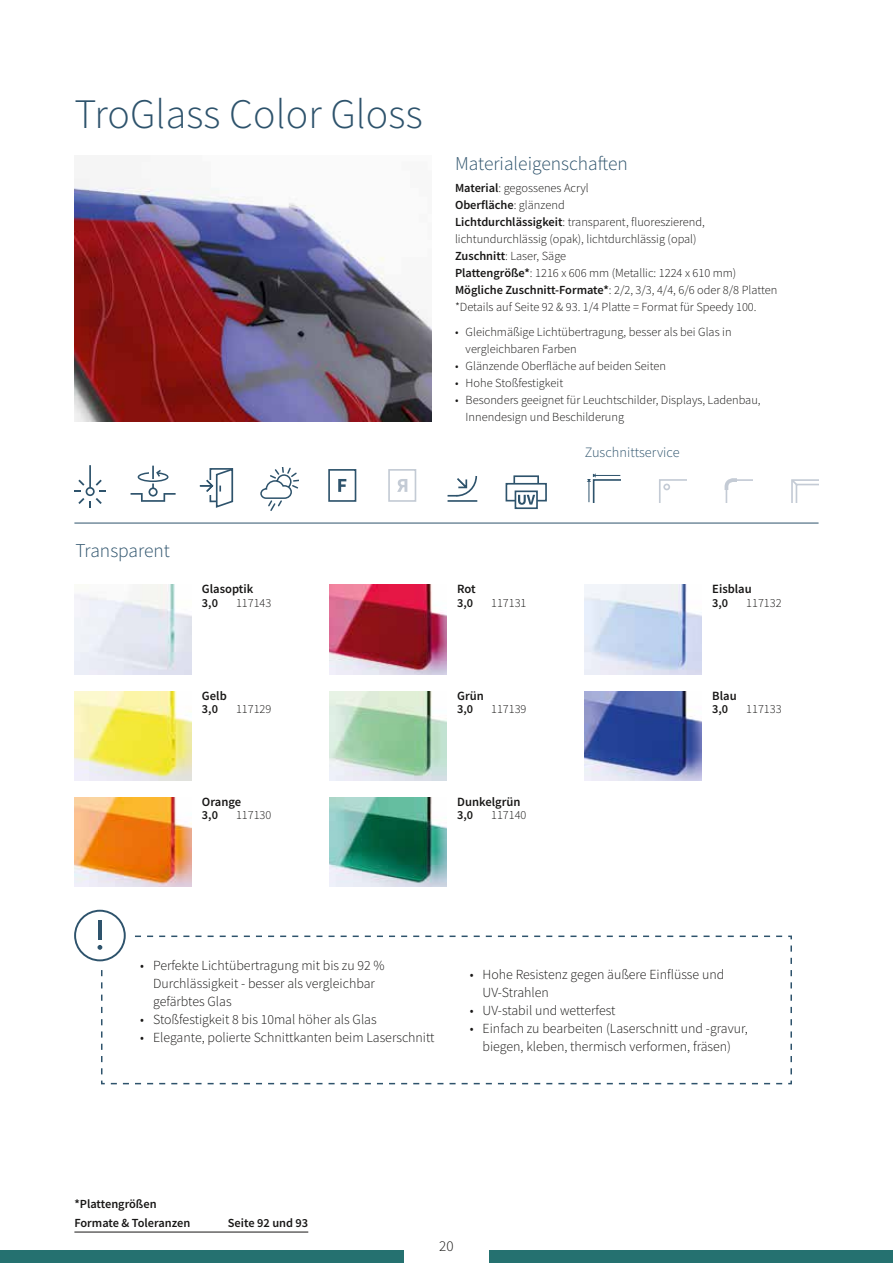
<style>
.page{position:relative;width:893px;height:1263px;background:#fff}
.page>*{position:absolute;margin:0;border:0;box-sizing:border-box;transform-origin:0 0}
.t1{font:300 42px "Source Sans Pro";letter-spacing:.005em;color:#2e536c}
.t2{font:300 19.5px "Source Sans Pro";color:#2e536c}
.t3{font:300 15px "Source Sans Pro";color:#181716}
.t4{font:300 14.25px "Source Sans Pro";letter-spacing:.005em;color:#2e536c}
.t5{font:300 13.8px/18px "Source Sans Pro";color:#181716}
.t6{font:600 12.6px "Source Sans Pro";color:#181716}
.t7{font:300 12.3px/17px "Source Sans Pro";color:#181716}
.t8{font:600 12.3px/18.8px "Source Sans Pro";color:#181716}
.s1{font-weight:600}
</style>
<div class="page">
<img style="left:74px;top:585px;width:117px;height:89px">
<img style="left:74px;top:691px;width:117px;height:89px">
<img style="left:74px;top:797px;width:117px;height:90px">
<img style="left:330px;top:585px;width:116px;height:89px">
<img style="left:330px;top:797px;width:116px;height:90px">
<img style="left:585px;top:585px;width:117px;height:89px">
<img style="left:585px;top:691px;width:117px;height:89px">
<div style="left:513px;top:475px;width:26px;height:10px;border:2px solid #2e536c"></div>
<div style="left:506px;top:483px;width:41px;height:18px;border:2px solid #2e536c"></div>
<div style="left:515px;top:490px;width:23px;height:19px;border:2px solid #2e536c"></div>
<svg style="left:518px;top:495px;width:17px;height:10px"></svg>
<hr style="left:448px;top:500px;width:29px;height:2px;background:#2e536c">
<svg style="left:448px;top:476px;width:29px;height:21px"></svg>
<div style="left:388px;top:469px;width:28px;height:33px;border:2px solid #c4cbd5"></div>
<svg style="left:397px;top:479px;width:10px;height:13px"></svg>
<svg style="left:260px;top:467px;width:39px;height:44px"></svg>
<div style="left:328px;top:469px;width:28px;height:33px;border:2px solid #2e536c"></div>
<svg style="left:338px;top:479px;width:8px;height:13px"></svg>
<svg style="left:200px;top:468px;width:33px;height:40px"></svg>
<svg style="left:74px;top:465px;width:32px;height:43px"></svg>
<svg style="left:131px;top:466px;width:45px;height:36px"></svg>
<hr style="left:74px;top:523px;width:745px;height:1px;background:#2e536c">
<img style="left:330px;top:691px;width:116px;height:89px">
<img style="left:74px;top:178px;width:358px;height:243px">
<svg style="left:791px;top:479px;width:27px;height:23px"></svg>
<svg style="left:587px;top:473px;width:33px;height:29px"></svg>
<svg style="left:659px;top:479px;width:27px;height:23px"></svg>
<svg style="left:725px;top:478px;width:27px;height:24px"></svg>
<svg style="left:101px;top:935px;width:691px;height:150px"></svg>
<svg style="left:74px;top:910px;width:708px;height:167px"></svg>
<hr style="left:98px;top:920px;width:3px;height:20px;background:#2e536c">
<div style="left:0;top:1250px;width:404px;height:13px;background:#257170"></div>
<div style="left:489px;top:1250px;width:404px;height:13px;background:#257170"></div>
<hr style="left:74px;top:1232px;width:234px;height:1px;background:#181716">
<h1 class="t1" style="left:74px;top:88px;width:350px">TroGlass Color Gloss</h1>
<h2 class="t2" style="left:455px;top:151px;width:174px">Materialeigenschaften</h2>
<p class="t7" style="left:455px;top:180px;width:324px"><span class="s1">Material</span>: gegossenes Acryl<br><span class="s1">Oberfläche</span>: glänzend<br><span class="s1">Lichtdurchlässigkeit</span>: transparent, fluoreszierend, lichtundurchlässig (opak), lichtdurchlässig (opal)<br><span class="s1">Zuschnitt</span>: Laser, Säge<br><span class="s1">Plattengröße*</span>: 1216 x 606 mm (Metallic: 1224 x 610 mm)<br><span class="s1">Mögliche Zuschnitt-Formate*</span>: 2/2, 3/3, 4/4, 6/6 oder 8/8 Platten *Details auf Seite 92 &amp; 93. 1/4 Platte = Format für Speedy 100.</p>
<p class="t7" style="left:466px;top:323px;width:267px;text-indent:-11px">• Gleichmäßige Lichtübertragung, besser als bei Glas in vergleichbaren Farben</p>
<p class="t7" style="left:455px;top:357px;width:212px">• Glänzende Oberfläche auf beiden Seiten</p>
<p class="t7" style="left:455px;top:374px;width:110px">• Hohe Stoßfestigkeit</p>
<p class="t7" style="left:466px;top:391px;width:296px;text-indent:-11px">• Besonders geeignet für Leuchtschilder, Displays, Ladenbau,<br>Innendesign und Beschilderung</p>
<p class="t4" style="left:585px;top:444px;width:97px">Zuschnittservice</p>
<h2 class="t2" style="left:75px;top:539px;width:96px">Transparent</h2>
<p class="t6" style="left:202px;top:581px;width:53px">Glasoptik</p>
<p class="t8" style="left:202px;top:593px;width:18px">3,0</p>
<p class="t7" style="left:236px;top:594px;width:37px">117143</p>
<p class="t6" style="left:202px;top:687px;width:26px">Gelb</p>
<p class="t8" style="left:202px;top:699px;width:18px">3,0</p>
<p class="t7" style="left:236px;top:700px;width:37px">117129</p>
<p class="t6" style="left:202px;top:793px;width:41px">Orange</p>
<p class="t8" style="left:202px;top:806px;width:18px">3,0</p>
<p class="t7" style="left:236px;top:807px;width:37px">117130</p>
<p class="t6" style="left:457px;top:581px;width:20px">Rot</p>
<p class="t8" style="left:457px;top:593px;width:18px">3,0</p>
<p class="t7" style="left:491px;top:594px;width:37px">117131</p>
<p class="t6" style="left:457px;top:687px;width:28px">Grün</p>
<p class="t8" style="left:457px;top:699px;width:18px">3,0</p>
<p class="t7" style="left:491px;top:700px;width:37px">117139</p>
<p class="t6" style="left:457px;top:793px;width:65px">Dunkelgrün</p>
<p class="t8" style="left:457px;top:806px;width:18px">3,0</p>
<p class="t7" style="left:491px;top:807px;width:37px">117140</p>
<p class="t6" style="left:712px;top:581px;width:41px">Eisblau</p>
<p class="t8" style="left:712px;top:593px;width:18px">3,0</p>
<p class="t7" style="left:746px;top:594px;width:37px">117132</p>
<p class="t6" style="left:712px;top:687px;width:26px">Blau</p>
<p class="t8" style="left:712px;top:699px;width:18px">3,0</p>
<p class="t7" style="left:746px;top:700px;width:37px">117133</p>
<p class="t5" style="left:153px;top:956px;width:233px;text-indent:-13px">• Perfekte Lichtübertragung mit bis zu 92 %<br>Durchlässigkeit - besser als vergleichbar gefärbtes Glas</p>
<p class="t5" style="left:140px;top:1010px;width:238px">• Stoßfestigkeit 8 bis 10mal höher als Glas</p>
<p class="t5" style="left:140px;top:1028px;width:296px">• Elegante, polierte Schnittkanten beim Laserschnitt</p>
<p class="t5" style="left:483px;top:965px;width:243px;text-indent:-13px">• Hohe Resistenz gegen äußere Einflüsse und<br>UV-Strahlen</p>
<p class="t5" style="left:470px;top:1001px;width:147px">• UV-stabil und wetterfest</p>
<p class="t5" style="left:470px;top:1019px;width:280px;text-align:center">• Einfach zu bearbeiten (Laserschnitt und -gravur, biegen, kleben, thermisch verformen, fräsen)</p>
<p class="t8" style="left:74px;top:1194px;width:118px">*Plattengrößen<br>Formate &amp; Toleranzen</p>
<p class="t8" style="left:228px;top:1213px;width:82px">Seite 92 und 93</p>
<p class="t3" style="left:439px;top:1237px;width:16px">20</p>
</div>
